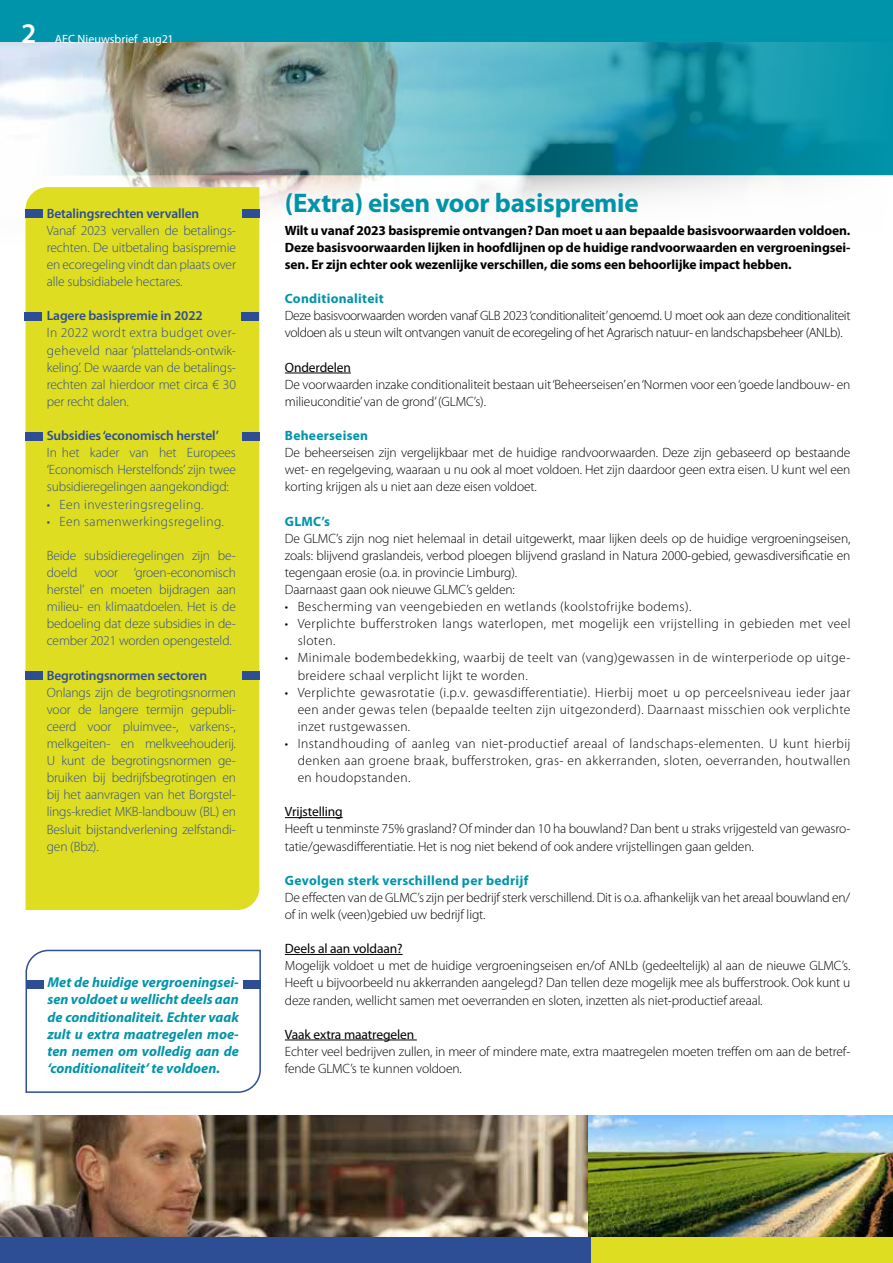
<style>
.page{position:relative;width:893px;height:1263px;background:#fff}
.page>*{position:absolute;margin:0;border:0;box-sizing:border-box;transform-origin:0 0}
.t1{font:600 28.5px "Myriad Pro";color:#fff}
.t2{font:700 27px "Myriad Pro";letter-spacing:-.01em;color:#0094aa}
.t3{font:italic 700 14.25px/17.1px "Myriad Pro";color:#0094aa;text-align:justify}
.t4{font:300 13.5px/17.1px "Myriad Pro";letter-spacing:-.01em;color:#000}
.t5{font:300 13.5px/17.1px "Myriad Pro";letter-spacing:-.01em;color:#2d4d94;text-align:justify}
.t6{font:300 13.5px/17.1px "Myriad Pro";letter-spacing:.03em;color:#000}
.t7{font:700 13.5px/17.1px "Myriad Pro";letter-spacing:-.01em;color:#000;text-align:justify}
.t8{font:300 13.5px/17.1px "Myriad Pro";letter-spacing:-.03em;color:#000}
.t9{font:600 13.5px "Myriad Pro";letter-spacing:-.01em;color:#2d4d94}
.t10{font:700 13.5px "Myriad Pro";letter-spacing:.02em;color:#0094aa}
.t11{font:13.5px "Myriad Pro";letter-spacing:-.01em;color:#000}
.t12{font:300 13.5px "Myriad Pro";letter-spacing:.03em;color:#2d4d94}
.t13{font:12px "Myriad Pro";color:#fff}
</style>
<div class="page">
<div style="left:0;top:0;width:893px;height:43px;background:#0094aa"></div>
<img style="left:0;top:43px;width:893px;height:133px">
<div style="left:26px;top:187px;width:233px;height:723px;background:#dedd21"></div>
<img style="left:0;top:1116px;width:588px;height:121px">
<img style="left:588px;top:1116px;width:305px;height:121px">
<div style="left:0;top:1237px;width:591px;height:26px;background:#2d4d94"></div>
<div style="left:591px;top:1237px;width:302px;height:26px;background:#dedd21"></div>
<div style="left:26px;top:210px;width:17px;height:8px;background:#2d4d94"></div>
<div style="left:26px;top:432px;width:17px;height:8px;background:#2d4d94"></div>
<div style="left:26px;top:671px;width:17px;height:8px;background:#2d4d94"></div>
<div style="left:242px;top:210px;width:17px;height:8px;background:#2d4d94"></div>
<div style="left:242px;top:432px;width:17px;height:8px;background:#2d4d94"></div>
<div style="left:242px;top:671px;width:17px;height:8px;background:#2d4d94"></div>
<hr style="left:285px;top:373px;width:66px;height:1px;background:#000">
<hr style="left:285px;top:817px;width:58px;height:1px;background:#000">
<hr style="left:285px;top:954px;width:118px;height:1px;background:#000">
<hr style="left:285px;top:1039px;width:132px;height:1px;background:#000">
<svg style="left:25px;top:949px;width:236px;height:144px"></svg>
<div style="left:242px;top:312px;width:17px;height:8px;background:#2d4d94"></div>
<div style="left:243px;top:980px;width:17px;height:8px;background:#2d4d94"></div>
<div style="left:24px;top:312px;width:17px;height:8px;background:#2d4d94"></div>
<div style="left:26px;top:980px;width:17px;height:8px;background:#2d4d94"></div>
<h1 class="t1" style="left:21px;top:17px;width:17px">2</h1>
<p class="t13" style="left:55px;top:32px;width:120px">AEC Nieuwsbrief aug21</p>
<p class="t9" style="left:47px;top:206px;width:154px">Betalingsrechten vervallen</p>
<p class="t5" style="left:47px;top:222px;width:191px">Vanaf 2023 vervallen de betalings&shy;rechten. De uitbetaling basispremie en ecoregeling vindt dan plaats over alle subsidiabele hectares.</p>
<p class="t9" style="left:47px;top:308px;width:157px">Lagere basispremie in 2022</p>
<p class="t5" style="left:47px;top:325px;width:191px">In 2022 wordt extra budget over&shy;geheveld naar ‘plattelands-ontwik&shy;keling’. De waarde van de betalings&shy;rechten zal hierdoor met circa € 30 per recht dalen.</p>
<p class="t9" style="left:47px;top:428px;width:174px">Subsidies ‘economisch herstel’</p>
<p class="t5" style="left:47px;top:444px;width:191px">In het kader van het Europees ‘Economisch Herstelfonds’ zijn twee subsidieregelingen aangekondigd:</p>
<p class="t12" style="left:47px;top:497px;width:158px">• Een investeringsregeling.</p>
<p class="t12" style="left:47px;top:514px;width:179px">• Een samenwerkingsregeling.</p>
<p class="t5" style="left:47px;top:547px;width:191px">Beide subsidieregelingen zijn be&shy;doeld voor ‘groen-economisch herstel’ en moeten bijdragen aan milieu- en klimaatdoelen. Het is de bedoeling dat deze subsidies in de&shy;cember 2021 worden opengesteld.</p>
<p class="t9" style="left:47px;top:667px;width:162px">Begrotingsnormen sectoren</p>
<p class="t5" style="left:47px;top:684px;width:191px">Onlangs zijn de begrotingsnormen voor de langere termijn gepubli&shy;ceerd voor pluimvee-, varkens-, melkgeiten- en melkveehouderij.<br>U kunt de begrotingsnormen ge&shy;bruiken bij bedrijfsbegrotingen en bij het aanvragen van het Borgstel&shy;lings-krediet MKB-landbouw (BL) en Besluit bijstandverlening zelfstandi&shy;gen (Bbz).</p>
<p class="t3" style="left:48px;top:974px;width:193px">Met de huidige vergroeningsei&shy;sen voldoet u wellicht deels aan de conditionaliteit. Echter vaak zult u extra maatregelen moe&shy;ten nemen om volledig aan de ‘conditionaliteit’ te voldoen.</p>
<h2 class="t2" style="left:285px;top:187px;width:355px">(Extra) eisen voor basispremie</h2>
<p class="t7" style="left:285px;top:222px;width:567px">Wilt u vanaf 2023 basispremie ontvangen? Dan moet u aan bepaalde basisvoorwaarden voldoen.<br>Deze basisvoorwaarden lijken in hoofdlijnen op de huidige randvoorwaarden en vergroeningsei&shy;sen. Er zijn echter ook wezenlijke verschillen, die soms een behoorlijke impact hebben.</p>
<p class="t10" style="left:285px;top:291px;width:100px">Conditionaliteit</p>
<p class="t8" style="left:285px;top:307px;width:567px">Deze basisvoorwaarden worden vanaf GLB 2023 ‘conditionaliteit’ genoemd. U moet ook aan deze conditionaliteit voldoen als u steun wilt ontvangen vanuit de ecoregeling of het Agrarisch natuur- en landschapsbeheer (ANLb).</p>
<p class="t11" style="left:285px;top:360px;width:68px">Onderdelen</p>
<p class="t4" style="left:285px;top:376px;width:567px">De voorwaarden inzake conditionaliteit bestaan uit ‘Beheerseisen’ en ‘Normen voor een ‘goede landbouw- en milieuconditie’ van de grond’ (GLMC’s).</p>
<p class="t10" style="left:285px;top:428px;width:85px">Beheerseisen</p>
<p class="t4" style="left:285px;top:444px;width:567px;text-align:justify">De beheerseisen zijn vergelijkbaar met de huidige randvoorwaarden. Deze zijn gebaseerd op bestaande wet- en regelgeving, waaraan u nu ook al moet voldoen. Het zijn daardoor geen extra eisen. U kunt wel een korting krijgen als u niet aan deze eisen voldoet.</p>
<p class="t10" style="left:285px;top:513px;width:47px">GLMC’s</p>
<p class="t4" style="left:285px;top:530px;width:567px">De GLMC’s zijn nog niet helemaal in detail uitgewerkt, maar lijken deels op de huidige vergroeningseisen, zoals: blijvend graslandeis, verbod ploegen blijvend grasland in Natura 2000-gebied, gewasdiversificatie en tegengaan erosie (o.a. in provincie Limburg).<br>Daarnaast gaan ook nieuwe GLMC’s gelden:</p>
<p class="t6" style="left:285px;top:598px;width:408px">• Bescherming van veengebieden en wetlands (koolstofrijke bodems).</p>
<p class="t6" style="left:298px;top:615px;width:554px;text-indent:-13px">• Verplichte bufferstroken langs waterlopen, met mogelijk een vrijstelling in gebieden met veel sloten.</p>
<p class="t6" style="left:298px;top:650px;width:554px;text-indent:-13px">• Minimale bodembedekking, waarbij de teelt van (vang)gewassen in de winterperiode op uitge&shy;breidere schaal verplicht lijkt te worden.</p>
<p class="t4" style="left:298px;top:684px;width:554px;text-align:justify;text-indent:-13px">• Verplichte gewasrotatie (i.p.v. gewasdifferentiatie). Hierbij moet u op perceelsniveau ieder jaar een ander gewas telen (bepaalde teelten zijn uitgezonderd). Daarnaast misschien ook verplichte inzet rustgewassen.</p>
<p class="t4" style="left:298px;top:735px;width:554px;text-align:justify;text-indent:-13px">• Instandhouding of aanleg van niet-productief areaal of landschaps-elementen. U kunt hierbij denken aan groene braak, bufferstroken, gras- en akkerranden, sloten, oeverranden, houtwallen en houdopstanden.</p>
<p class="t11" style="left:285px;top:804px;width:59px">Vrijstelling</p>
<p class="t4" style="left:285px;top:821px;width:567px">Heeft u tenminste 75% grasland? Of minder dan 10 ha bouwland? Dan bent u straks vrijgesteld van gewasro&shy;tatie/gewasdifferentiatie. Het is nog niet bekend of ook andere vrijstellingen gaan gelden.</p>
<p class="t10" style="left:285px;top:873px;width:245px">Gevolgen sterk verschillend per bedrijf</p>
<p class="t4" style="left:285px;top:889px;width:567px">De effecten van de GLMC’s zijn per bedrijf sterk verschillend. Dit is o.a. afhankelijk van het areaal bouwland en/ of in welk (veen)gebied uw bedrijf ligt.</p>
<p class="t11" style="left:285px;top:941px;width:119px">Deels al aan voldaan?</p>
<p class="t4" style="left:285px;top:957px;width:567px;text-align:justify">Mogelijk voldoet u met de huidige vergroeningseisen en/of ANLb (gedeeltelijk) al aan de nieuwe GLMC’s.<br>Heeft u bijvoorbeeld nu akkerranden aangelegd? Dan tellen deze mogelijk mee als bufferstrook. Ook kunt u deze randen, wellicht samen met oeverranden en sloten, inzetten als niet-productief areaal.</p>
<p class="t11" style="left:285px;top:1027px;width:131px">Vaak extra maatregelen</p>
<p class="t4" style="left:285px;top:1043px;width:567px">Echter veel bedrijven zullen, in meer of mindere mate, extra maatregelen moeten treffen om aan de betref&shy;fende GLMC’s te kunnen voldoen.</p>
</div>
